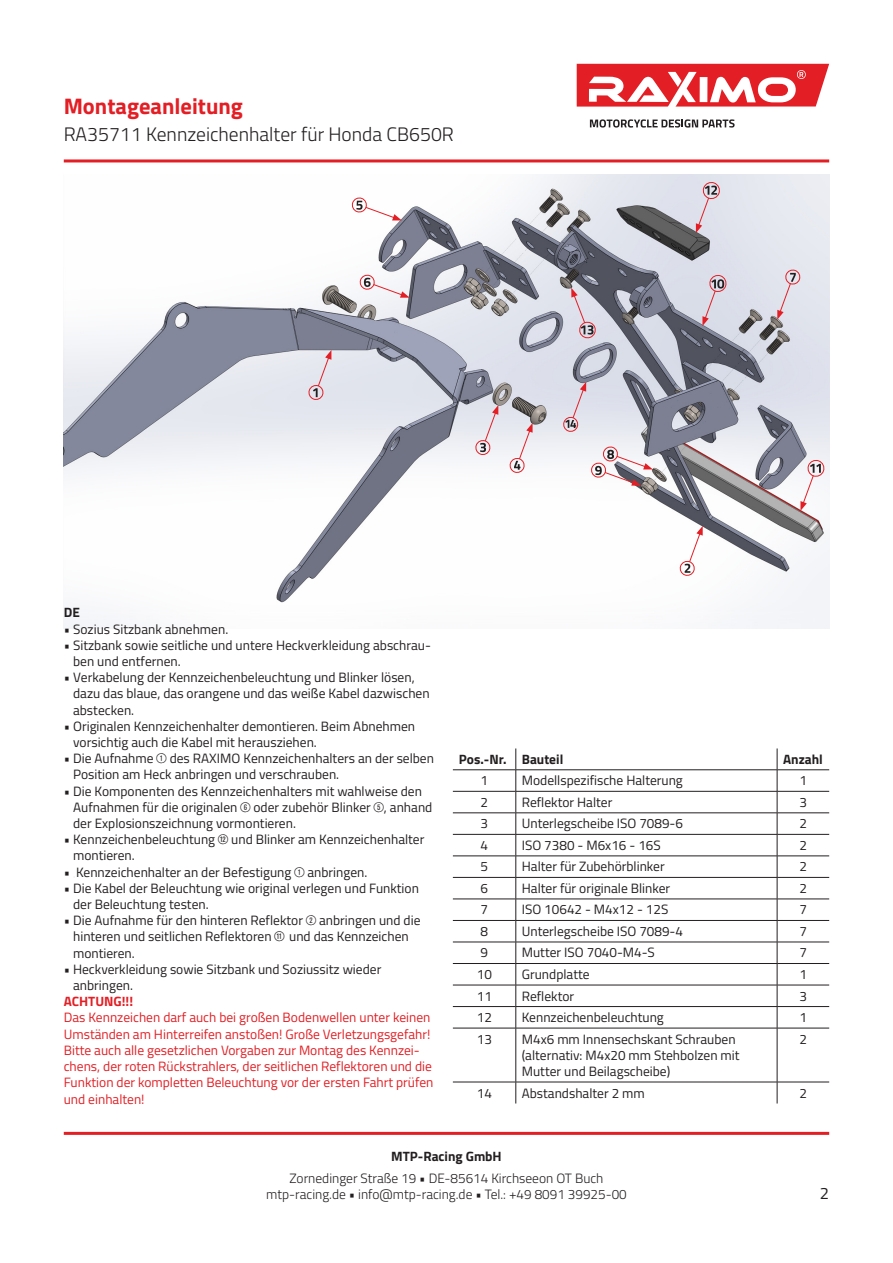
<style>
.page{position:relative;width:893px;height:1263px;background:#fff}
.page>*{position:absolute;margin:0;border:0;box-sizing:border-box;transform-origin:0 0}
.t1{font:700 22.5px "Titillium Web";color:#e31e24}
.t2{font:300 19.5px "Titillium Web";color:#231f20}
.t3{font:16.5px "Titillium Web";color:#231f20}
.t4{font:13.5px/16.2px "Titillium Web";color:#231f20}
.t5{font:13.5px/16.2px "Titillium Web";color:#e31e24}
.t6{font:300 13.5px/16.2px "Titillium Web";color:#231f20;text-align:center}
.t7{font:700 13.5px "Titillium Web";color:#231f20}
.t8{font:700 13.5px "Titillium Web";color:#e31e24}
.s1{font-family:"Ziffernim Kreisund Quadrat BQ"}
</style>
<div class="page">
<img style="left:64px;top:174px;width:765px;height:454px">
<hr style="left:453px;top:769px;width:63px;height:1px;background:#231f20">
<hr style="left:516px;top:769px;width:261px;height:1px;background:#231f20">
<hr style="left:777px;top:769px;width:52px;height:1px;background:#231f20">
<hr style="left:453px;top:791px;width:63px;height:1px;background:#231f20">
<hr style="left:516px;top:791px;width:261px;height:1px;background:#231f20">
<hr style="left:777px;top:791px;width:52px;height:1px;background:#231f20">
<hr style="left:453px;top:812px;width:63px;height:1px;background:#231f20">
<hr style="left:516px;top:812px;width:261px;height:1px;background:#231f20">
<hr style="left:777px;top:812px;width:52px;height:1px;background:#231f20">
<hr style="left:453px;top:834px;width:63px;height:1px;background:#231f20">
<hr style="left:516px;top:834px;width:261px;height:1px;background:#231f20">
<hr style="left:777px;top:834px;width:52px;height:1px;background:#231f20">
<hr style="left:453px;top:856px;width:63px;height:1px;background:#231f20">
<hr style="left:516px;top:856px;width:261px;height:1px;background:#231f20">
<hr style="left:777px;top:856px;width:52px;height:1px;background:#231f20">
<hr style="left:453px;top:877px;width:63px;height:1px;background:#231f20">
<hr style="left:516px;top:877px;width:261px;height:1px;background:#231f20">
<hr style="left:777px;top:877px;width:52px;height:1px;background:#231f20">
<hr style="left:453px;top:899px;width:63px;height:1px;background:#231f20">
<hr style="left:516px;top:899px;width:261px;height:1px;background:#231f20">
<hr style="left:777px;top:899px;width:52px;height:1px;background:#231f20">
<hr style="left:453px;top:920px;width:63px;height:1px;background:#231f20">
<hr style="left:516px;top:920px;width:261px;height:1px;background:#231f20">
<hr style="left:777px;top:920px;width:52px;height:1px;background:#231f20">
<hr style="left:453px;top:942px;width:63px;height:1px;background:#231f20">
<hr style="left:516px;top:942px;width:261px;height:1px;background:#231f20">
<hr style="left:777px;top:942px;width:52px;height:1px;background:#231f20">
<svg style="left:516px;top:748px;width:1px;height:280px"></svg>
<svg style="left:777px;top:748px;width:1px;height:280px"></svg>
<hr style="left:516px;top:1028px;width:1px;height:54px;background:#231f20">
<hr style="left:777px;top:1028px;width:1px;height:54px;background:#231f20">
<svg style="left:516px;top:1083px;width:1px;height:20px"></svg>
<svg style="left:777px;top:1083px;width:1px;height:20px"></svg>
<hr style="left:453px;top:963px;width:63px;height:1px;background:#231f20">
<hr style="left:516px;top:963px;width:261px;height:1px;background:#231f20">
<hr style="left:777px;top:963px;width:52px;height:1px;background:#231f20">
<hr style="left:453px;top:985px;width:63px;height:1px;background:#231f20">
<hr style="left:516px;top:985px;width:261px;height:1px;background:#231f20">
<hr style="left:777px;top:985px;width:52px;height:1px;background:#231f20">
<hr style="left:453px;top:1006px;width:63px;height:1px;background:#231f20">
<hr style="left:516px;top:1006px;width:261px;height:1px;background:#231f20">
<hr style="left:777px;top:1006px;width:52px;height:1px;background:#231f20">
<hr style="left:453px;top:1028px;width:63px;height:1px;background:#231f20">
<hr style="left:516px;top:1028px;width:261px;height:1px;background:#231f20">
<hr style="left:777px;top:1028px;width:52px;height:1px;background:#231f20">
<hr style="left:453px;top:1082px;width:63px;height:1px;background:#231f20">
<hr style="left:516px;top:1082px;width:261px;height:1px;background:#231f20">
<hr style="left:777px;top:1082px;width:52px;height:1px;background:#231f20">
<svg style="left:571px;top:288px;width:25px;height:51px"></svg>
<svg style="left:696px;top:181px;width:25px;height:52px"></svg>
<svg style="left:800px;top:459px;width:26px;height:52px"></svg>
<svg style="left:702px;top:274px;width:26px;height:52px"></svg>
<svg style="left:591px;top:445px;width:62px;height:41px"></svg>
<svg style="left:777px;top:269px;width:24px;height:51px"></svg>
<svg style="left:359px;top:274px;width:51px;height:24px"></svg>
<svg style="left:351px;top:196px;width:51px;height:24px"></svg>
<svg style="left:509px;top:423px;width:24px;height:50px"></svg>
<svg style="left:474px;top:405px;width:24px;height:50px"></svg>
<svg style="left:679px;top:526px;width:24px;height:50px"></svg>
<svg style="left:307px;top:350px;width:24px;height:50px"></svg>
<svg style="left:562px;top:382px;width:24px;height:50px"></svg>
<hr style="left:64px;top:1132px;width:765px;height:3px;background:#e31e24">
<hr style="left:64px;top:159px;width:765px;height:3px;background:#e31e24">
<svg style="left:577px;top:64px;width:252px;height:64px"></svg>
<h1 class="t1" style="left:64px;top:89px;width:181px">Montageanleitung</h1>
<h2 class="t2" style="left:64px;top:120px;width:392px">RA35711 Kennzeichenhalter für Honda CB650R</h2>
<p class="t7" style="left:64px;top:602px;width:18px">DE</p>
<p class="t4" style="left:64px;top:620px;width:166px">• Sozius Sitzbank abnehmen.</p>
<p class="t4" style="left:73px;top:636px;width:359px;text-indent:-9px">• Sitzbank sowie seitliche und untere Heckverkleidung abschrau&shy;ben und entfernen.</p>
<p class="t4" style="left:73px;top:669px;width:358px;text-indent:-9px">• Verkabelung der Kennzeichenbeleuchtung und Blinker lösen, dazu das blaue, das orangene und das weiße Kabel dazwischen abstecken.</p>
<p class="t4" style="left:73px;top:717px;width:343px;text-indent:-9px">• Originalen Kennzeichenhalter demontieren. Beim Abnehmen vorsichtig auch die Kabel mit herausziehen.</p>
<p class="t4" style="left:73px;top:750px;width:362px;text-indent:-9px">• Die Aufnahme <span class="s1">1</span> des RAXIMO Kennzeichenhalters an der selben<br>Position am Heck anbringen und verschrauben.</p>
<p class="t4" style="left:73px;top:782px;width:361px;text-indent:-9px">• Die Komponenten des Kennzeichenhalters mit wahlweise den<br>Aufnahmen für die originalen <span class="s1">6</span> oder zubehör Blinker <span class="s1">5</span>, anhand der Explosionszeichnung vormontieren.</p>
<p class="t4" style="left:73px;top:831px;width:353px;text-indent:-9px">• Kennzeichenbeleuchtung <span class="s1">w</span> und Blinker am Kennzeichenhalter montieren.</p>
<p class="t4" style="left:64px;top:863px;width:305px">• ‚Kennzeichenhalter an der Befestigung <span class="s1">1</span> anbringen.</p>
<p class="t4" style="left:73px;top:879px;width:347px;text-indent:-9px">• Die Kabel der Beleuchtung wie original verlegen und Funktion der Beleuchtung testen.</p>
<p class="t4" style="left:73px;top:912px;width:349px;text-indent:-9px">• Die Aufnahme für den hinteren Reflektor <span class="s1">2</span> anbringen und die hinteren und seitlichen Reflektoren <span class="s1">q</span> und das Kennzeichen montieren.</p>
<p class="t4" style="left:73px;top:960px;width:310px;text-indent:-9px">• Heckverkleidung sowie Sitzbank und Soziussitz wieder anbringen.</p>
<p class="t8" style="left:64px;top:991px;width:71px">ACHTUNG!!!</p>
<p class="t5" style="left:64px;top:1009px;width:371px">Das Kennzeichen darf auch bei großen Bodenwellen unter keinen Umständen am Hinterreifen anstoßen! Große Verletzungsgefahr!<br>Bitte auch alle gesetzlichen Vorgaben zur Montag des Kennzei&shy;chens, der roten Rückstrahlers, der seitlichen Reflektoren und die Funktion der kompletten Beleuchtung vor der ersten Fahrt prüfen und einhalten!</p>
<p class="t7" style="left:459px;top:749px;width:106px">Pos.-Nr. Bauteil</p>
<p class="t7" style="left:783px;top:749px;width:41px">Anzahl</p>
<p class="t4" style="left:481px;top:772px;width:9px">1</p>
<p class="t4" style="left:522px;top:772px;width:163px">Modellspezifische Halterung</p>
<p class="t4" style="left:799px;top:772px;width:9px">1</p>
<p class="t4" style="left:481px;top:793px;width:9px">2</p>
<p class="t4" style="left:522px;top:793px;width:92px">Reflektor Halter</p>
<p class="t4" style="left:799px;top:793px;width:9px">3</p>
<p class="t4" style="left:481px;top:815px;width:9px">3</p>
<p class="t4" style="left:522px;top:815px;width:163px">Unterlegscheibe ISO 7089-6</p>
<p class="t4" style="left:799px;top:815px;width:9px">2</p>
<p class="t4" style="left:481px;top:836px;width:9px">4</p>
<p class="t4" style="left:522px;top:836px;width:141px">ISO 7380 - M6x16 - 16S</p>
<p class="t4" style="left:799px;top:836px;width:9px">2</p>
<p class="t4" style="left:481px;top:858px;width:9px">5</p>
<p class="t4" style="left:522px;top:858px;width:144px">Halter für Zubehörblinker</p>
<p class="t4" style="left:799px;top:858px;width:9px">2</p>
<p class="t4" style="left:481px;top:879px;width:9px">6</p>
<p class="t4" style="left:522px;top:879px;width:150px">Halter für originale Blinker</p>
<p class="t4" style="left:799px;top:879px;width:9px">2</p>
<p class="t4" style="left:481px;top:901px;width:9px">7</p>
<p class="t4" style="left:522px;top:901px;width:148px">ISO 10642 - M4x12 - 12S</p>
<p class="t4" style="left:799px;top:901px;width:9px">7</p>
<p class="t4" style="left:481px;top:922px;width:9px">8</p>
<p class="t4" style="left:522px;top:922px;width:163px">Unterlegscheibe ISO 7089-4</p>
<p class="t4" style="left:799px;top:922px;width:9px">7</p>
<p class="t4" style="left:481px;top:944px;width:9px">9</p>
<p class="t4" style="left:522px;top:944px;width:134px">Mutter ISO 7040-M4-S</p>
<p class="t4" style="left:799px;top:944px;width:9px">7</p>
<p class="t4" style="left:477px;top:965px;width:17px">10</p>
<p class="t4" style="left:522px;top:965px;width:69px">Grundplatte</p>
<p class="t4" style="left:799px;top:965px;width:9px">1</p>
<p class="t4" style="left:477px;top:987px;width:17px">11</p>
<p class="t4" style="left:522px;top:987px;width:54px">Reflektor</p>
<p class="t4" style="left:799px;top:987px;width:9px">3</p>
<p class="t4" style="left:477px;top:1008px;width:17px">12</p>
<p class="t4" style="left:522px;top:1008px;width:144px">Kennzeichenbeleuchtung</p>
<p class="t4" style="left:799px;top:1008px;width:9px">1</p>
<p class="t4" style="left:477px;top:1030px;width:17px">13</p>
<p class="t4" style="left:522px;top:1030px;width:219px">M4x6 mm Innensechskant Schrauben (alternativ: M4x20 mm Stehbolzen mit<br>Mutter und Beilagscheibe)</p>
<p class="t4" style="left:799px;top:1030px;width:9px">2</p>
<p class="t4" style="left:477px;top:1084px;width:17px">14</p>
<p class="t4" style="left:522px;top:1084px;width:125px">Abstandshalter 2 mm</p>
<p class="t4" style="left:799px;top:1084px;width:9px">2</p>
<p class="t7" style="left:391px;top:1146px;width:112px">MTP-Racing GmbH</p>
<p class="t6" style="left:266px;top:1169px;width:362px">Zornedinger Straße 19 • DE-85614 Kirchseeon OT Buch mtp-racing.de • info@mtp-racing.de • Tel.: +49 8091 39925-00</p>
<p class="t3" style="left:820px;top:1181px;width:11px">2</p>
</div>
